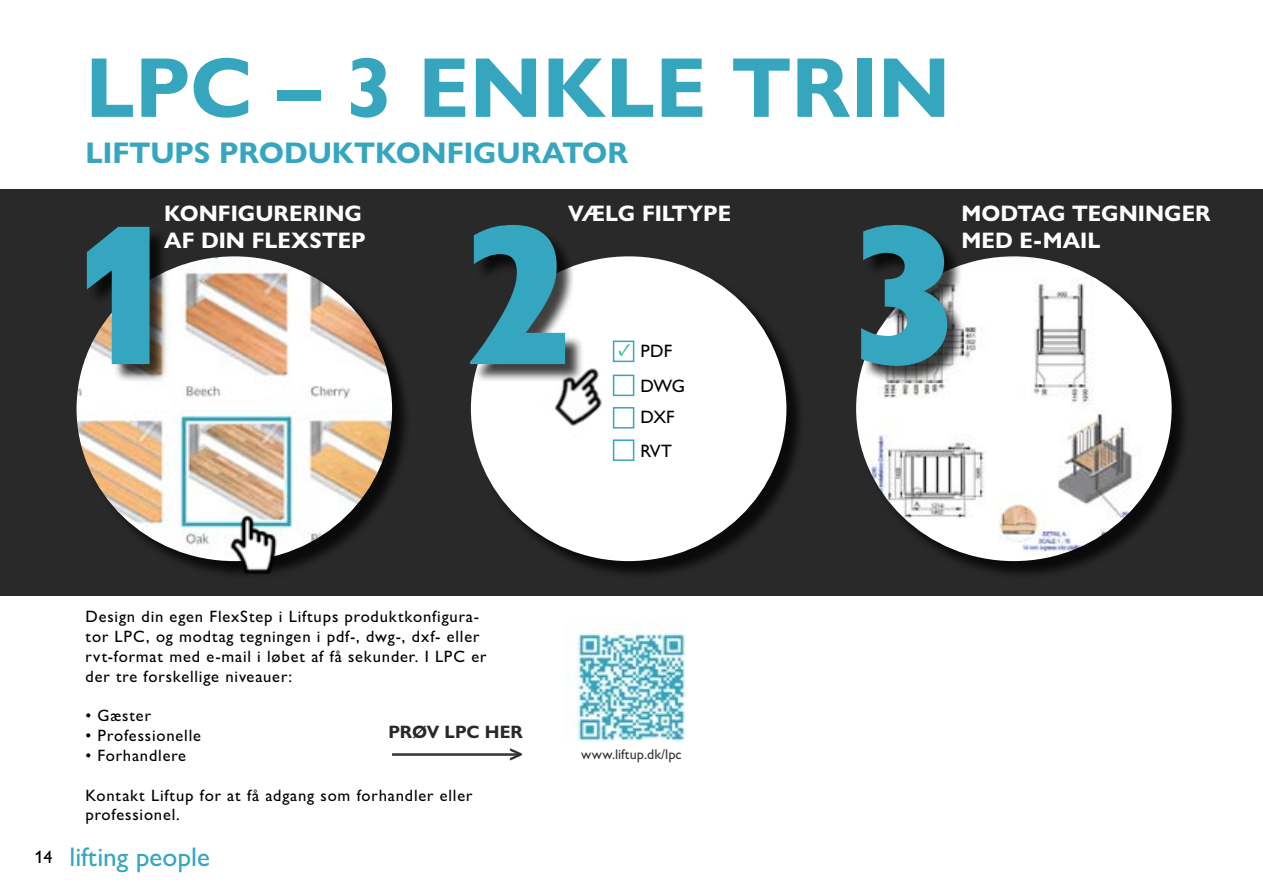
<style>
.page{position:relative;width:1263px;height:893px;background:#fff}
.page>*{position:absolute;margin:0;border:0;box-sizing:border-box;transform-origin:0 0}
.t1{font:800 condensed 205.5px "Gill Sans Nova";color:#35a6c0}
.t2{font:700 85.5px "Gill Sans Nova";color:#36a6bf}
.t3{font:700 30px "Gill Sans Nova";color:#36a6bf}
.t4{font:500 27px "Gill Sans Nova";color:#36a6bf}
.t5{font:700 22.5px/27px "Gill Sans Nova";color:#fff}
.t6{font:500 18px/35.2px "Gill Sans Nova";letter-spacing:-.015em;color:#000}
.t7{font:700 18px "Gill Sans Nova";color:#292929}
.t8{font:500 16.5px/19.8px "Gill Sans Nova";letter-spacing:.05em;color:#000}
.t9{font:500 14.1px "Gill Sans Nova";color:#383839}
.s1{font-family:"Minion Pro";font-weight:700;color:#08af85}
.s2{font-size:18px;color:#000}
</style>
<div class="page">
<div style="left:0;top:189px;width:1263px;height:406px;background:#292929"></div>
<div style="left:79px;top:259px;width:332px;height:321px;background:#000;opacity:.75"></div>
<img style="left:77px;top:256px;width:315px;height:305px">
<div style="left:89px;top:229px;width:79px;height:153px;background:#000;opacity:.75"></div>
<div style="left:473px;top:259px;width:332px;height:321px;background:#000;opacity:.75"></div>
<div style="left:471px;top:256px;width:315px;height:305px;background:#fff;border-radius:50%"></div>
<div style="left:473px;top:227px;width:111px;height:155px;background:#000;opacity:.75"></div>
<div style="left:859px;top:259px;width:331px;height:321px;background:#000;opacity:.75"></div>
<img style="left:856px;top:256px;width:316px;height:305px">
<div style="left:864px;top:227px;width:102px;height:158px;background:#000;opacity:.75"></div>
<img style="left:225px;top:511px;width:63px;height:68px">
<img style="left:536px;top:351px;width:93px;height:93px">
<div style="left:613px;top:341px;width:21px;height:21px;border:2px solid #36a6bf"></div>
<div style="left:613px;top:375px;width:21px;height:21px;border:2px solid #36a6bf"></div>
<div style="left:613px;top:407px;width:21px;height:21px;border:2px solid #36a6bf"></div>
<div style="left:613px;top:439px;width:21px;height:22px;border:2px solid #36a6bf"></div>
<img style="left:566px;top:622px;width:119px;height:120px">
<hr style="left:392px;top:753px;width:128px;height:3px;background:#383839">
<svg style="left:510px;top:753px;width:10px;height:3px"></svg>
<h2 class="t2" style="left:86px;top:35px;width:866px">LPC – 3 ENKLE TRIN</h2>
<h3 class="t3" style="left:86px;top:135px;width:544px">LIFTUPS PRODUKTKONFIGURATOR</h3>
<h1 class="t1" style="left:69px;top:150px;width:110px">1</h1>
<h3 class="t5" style="left:164px;top:200px;width:203px">KONFIGURERING<br>AF DIN FLEXSTEP</h3>
<h3 class="t5" style="left:568px;top:200px;width:165px">VÆLG FILTYPE</h3>
<h1 class="t1" style="left:464px;top:150px;width:110px">2</h1>
<p class="t6" style="left:641px;top:333px;width:46px;text-indent:-22px"><span class="s1">✓</span> PDF<br>DWG</p>
<p class="t6" style="left:641px;top:400px;width:35px;line-height:33.5px">DXF<br>RVT</p>
<h1 class="t1" style="left:849px;top:150px;width:110px">3</h1>
<h3 class="t5" style="left:961px;top:200px;width:251px">MODTAG TEGNINGER<br>MED E-MAIL</h3>
<p class="t8" style="left:86px;top:607px;width:402px">Design din egen FlexStep i Liftups produktkonfigura&shy;tor LPC, og modtag tegningen i pdf-, dwg-, dxf- eller rvt-format med e-mail i løbet af få sekunder. I LPC er der tre forskellige niveauer:</p>
<p class="t8" style="left:86px;top:706px;width:67px">• Gæster</p>
<p class="t8" style="left:86px;top:725px;width:117px">• Professionelle</p>
<p class="t8" style="left:86px;top:745px;width:102px">• Forhandlere</p>
<p class="t8" style="left:86px;top:785px;width:388px">Kontakt Liftup for at få adgang som forhandler eller professionel.</p>
<p class="t7" style="left:388px;top:721px;width:136px">PRØV LPC HER</p>
<h3 class="t4" style="left:34px;top:840px;width:177px"><span class="s2">14</span> lifting people</h3>
<p class="t9" style="left:581px;top:746px;width:102px">www.liftup.dk/lpc</p>
</div>
